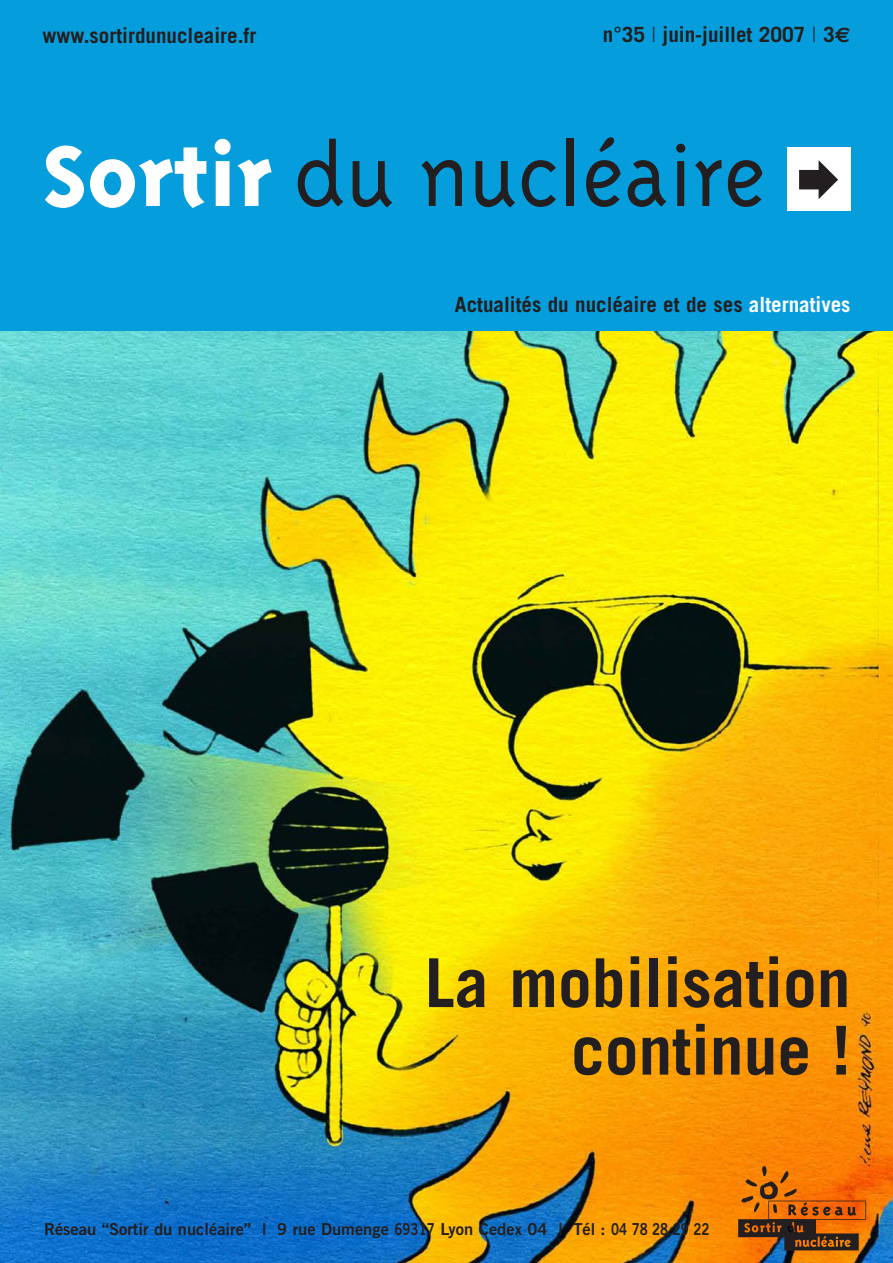
<style>
.page{position:relative;width:893px;height:1263px;background:#fff}
.page>*{position:absolute;margin:0;border:0;box-sizing:border-box;transform-origin:0 0}
.t1{font:300 97.5px "Triplex";color:#231f20}
.t2{font:700 67.5px/67.5px "Trade Gothic";color:#231f20;text-align:right}
.t3{font:700 21px "Trade Gothic";color:#231f20}
.t4{font:16.5px "Trade Gothic Bold Two";color:#231f20}
.s1{font-weight:300}
.s2{font-family:"Euro Sans"}
.s3{font-weight:800;color:#fff}
.s4{color:#fff}
</style>
<div class="page">
<div style="left:0;top:0;width:893px;height:414px;background:#069ddc"></div>
<img style="left:0;top:332px;width:893px;height:931px">
<div style="left:787px;top:147px;width:63px;height:63px;background:#fff"></div>
<svg style="left:738px;top:1166px;width:128px;height:84px;background:#ba5d0c"></svg>
<p class="t3" style="left:43px;top:28px;width:215px">www.sortirdunucleaire.fr</p>
<p class="t3" style="left:603px;top:27px;width:249px">n°35 <span class="s1">|</span> juin-juillet 2007 <span class="s1">|</span> 3<span class="s2">€</span></p>
<h1 class="t1" style="left:43px;top:115px;width:725px"><span class="s3">Sortir</span> du nucléaire</h1>
<p class="t3" style="left:455px;top:297px;width:397px">Actualités du nucléaire et de ses <span class="s4">alternatives</span></p>
<h2 class="t2" style="left:425px;top:955px;width:427px">La mobilisation continue !</h2>
<p class="t4" style="left:44px;top:1223px;width:667px">Réseau “Sortir du nucléaire” | 9 rue Dumenge 69317 Lyon Cedex 04 | Tél : 04 78 28 29 22</p>
</div>
